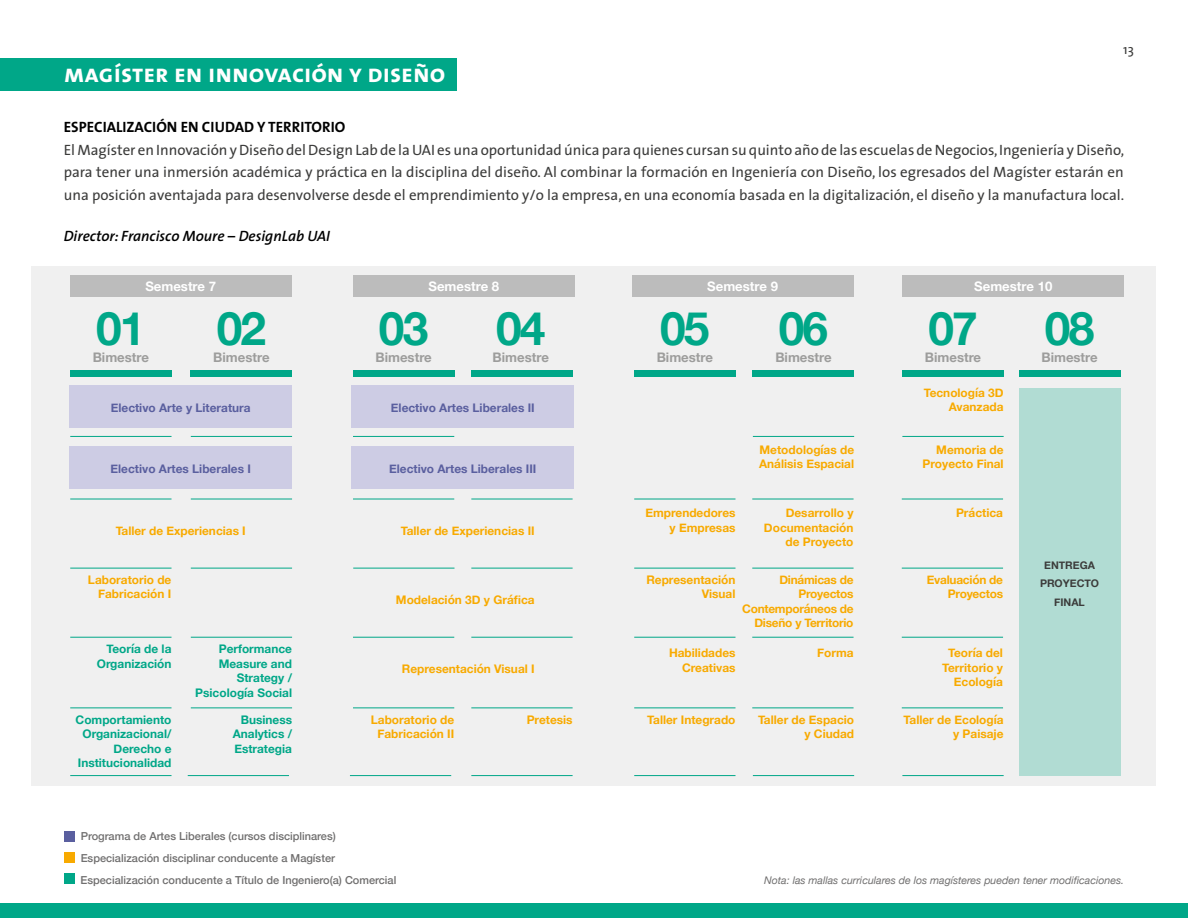
<style>
.page{position:relative;width:1188px;height:918px;background:#fff}
.page>*{position:absolute;margin:0;border:0;box-sizing:border-box;transform-origin:0 0}
.t1{font:700 46.05px "Helvetica Neue";letter-spacing:-.04em;color:#00a788}
.t2{font:25.5px "The Sans Bold Caps";color:#fff}
.t3{font:15px/22.5px "The Sans";color:#3c3c3b;text-align:justify}
.t4{font:italic 600 15px "The Sans";color:#000}
.t5{font:700 15px "The Sans";color:#000}
.t6{font:13.5px "The Sans";color:#3c3c3b}
.t7{font:700 13.2px "Helvetica Neue";color:#9d9d9c}
.t8{font:700 13.2px "Helvetica Neue";color:#fff}
.t9{font:700 11.85px/14.5px "Helvetica Neue";color:#f8aa00;text-align:right}
.t10{font:700 11.85px/14.5px "Helvetica Neue";color:#00a788;text-align:right}
.t11{font:700 11.85px "Helvetica Neue";color:#5a5f9f}
.t12{font:700 11.85px/14.5px "Helvetica Neue";letter-spacing:-.02em;color:#f8aa00;text-align:right}
.t13{font:500 10.95px "Helvetica Neue";color:#706f6f}
.t14{font:italic 10.65px "Helvetica Neue";color:#706f6f}
.t15{font:700 10.5px/18.5px "Helvetica Neue";color:#3c3c3b;text-align:center}
</style>
<div class="page">
<div style="left:32px;top:266px;width:1124px;height:519px;background:#f0f0f0"></div>
<div style="left:0;top:58px;width:457px;height:33px;background:#00a788"></div>
<div style="left:0;top:904px;width:1188px;height:14px;background:#00a788"></div>
<div style="left:64px;top:831px;width:11px;height:11px;background:#5a5f9f"></div>
<div style="left:64px;top:873px;width:11px;height:11px;background:#00a788"></div>
<div style="left:64px;top:852px;width:11px;height:11px;background:#f8aa00"></div>
<div style="left:70px;top:385px;width:222px;height:43px;background:#cdcce4"></div>
<div style="left:70px;top:446px;width:222px;height:43px;background:#cdcce4"></div>
<div style="left:352px;top:385px;width:222px;height:43px;background:#cdcce4"></div>
<div style="left:352px;top:446px;width:222px;height:43px;background:#cdcce4"></div>
<hr style="left:471px;top:637px;width:102px;height:1px;background:#00a788">
<hr style="left:471px;top:707px;width:102px;height:1px;background:#00a788">
<hr style="left:191px;top:637px;width:101px;height:1px;background:#00a788">
<hr style="left:191px;top:707px;width:101px;height:1px;background:#00a788">
<hr style="left:70px;top:637px;width:102px;height:1px;background:#00a788">
<hr style="left:70px;top:707px;width:102px;height:1px;background:#00a788">
<hr style="left:70px;top:775px;width:102px;height:1px;background:#00a788">
<hr style="left:353px;top:637px;width:101px;height:1px;background:#00a788">
<hr style="left:353px;top:707px;width:101px;height:1px;background:#00a788">
<hr style="left:191px;top:568px;width:101px;height:1px;background:#00a788">
<hr style="left:353px;top:568px;width:102px;height:1px;background:#00a788">
<hr style="left:70px;top:568px;width:102px;height:1px;background:#00a788">
<hr style="left:471px;top:568px;width:102px;height:1px;background:#00a788">
<hr style="left:70px;top:499px;width:102px;height:1px;background:#00a788">
<hr style="left:70px;top:436px;width:102px;height:1px;background:#00a788">
<hr style="left:191px;top:499px;width:101px;height:1px;background:#00a788">
<hr style="left:191px;top:436px;width:101px;height:1px;background:#00a788">
<hr style="left:471px;top:499px;width:102px;height:1px;background:#00a788">
<hr style="left:753px;top:436px;width:101px;height:1px;background:#00a788">
<hr style="left:902px;top:436px;width:102px;height:1px;background:#00a788">
<hr style="left:353px;top:499px;width:101px;height:1px;background:#00a788">
<hr style="left:353px;top:436px;width:101px;height:1px;background:#00a788">
<hr style="left:188px;top:775px;width:101px;height:1px;background:#00a788">
<hr style="left:350px;top:775px;width:101px;height:1px;background:#00a788">
<hr style="left:471px;top:775px;width:102px;height:1px;background:#00a788">
<hr style="left:634px;top:775px;width:102px;height:1px;background:#00a788">
<hr style="left:753px;top:775px;width:101px;height:1px;background:#00a788">
<hr style="left:902px;top:775px;width:102px;height:1px;background:#00a788">
<div style="left:70px;top:370px;width:102px;height:7px;background:#00a788"></div>
<div style="left:191px;top:370px;width:101px;height:7px;background:#00a788"></div>
<div style="left:353px;top:370px;width:101px;height:7px;background:#00a788"></div>
<div style="left:471px;top:370px;width:102px;height:7px;background:#00a788"></div>
<div style="left:634px;top:370px;width:102px;height:7px;background:#00a788"></div>
<div style="left:752px;top:370px;width:102px;height:7px;background:#00a788"></div>
<div style="left:902px;top:370px;width:102px;height:7px;background:#00a788"></div>
<div style="left:1019px;top:370px;width:101px;height:7px;background:#00a788"></div>
<div style="left:70px;top:275px;width:222px;height:22px;background:#bcbcbc"></div>
<div style="left:353px;top:275px;width:222px;height:22px;background:#bcbcbc"></div>
<div style="left:632px;top:275px;width:222px;height:22px;background:#bcbcbc"></div>
<div style="left:902px;top:275px;width:222px;height:22px;background:#bcbcbc"></div>
<hr style="left:752px;top:499px;width:102px;height:1px;background:#00a788">
<hr style="left:902px;top:499px;width:101px;height:1px;background:#00a788">
<hr style="left:752px;top:568px;width:102px;height:1px;background:#00a788">
<hr style="left:902px;top:568px;width:101px;height:1px;background:#00a788">
<hr style="left:752px;top:707px;width:102px;height:1px;background:#00a788">
<hr style="left:902px;top:707px;width:101px;height:1px;background:#00a788">
<hr style="left:752px;top:637px;width:102px;height:1px;background:#00a788">
<hr style="left:902px;top:637px;width:101px;height:1px;background:#00a788">
<hr style="left:634px;top:637px;width:102px;height:1px;background:#00a788">
<hr style="left:634px;top:568px;width:102px;height:1px;background:#00a788">
<hr style="left:634px;top:707px;width:102px;height:1px;background:#00a788">
<hr style="left:634px;top:499px;width:102px;height:1px;background:#00a788">
<div style="left:1019px;top:388px;width:101px;height:388px;background:#b1dcd3"></div>
<h2 class="t2" style="left:64px;top:52px;width:383px">magíster en innovación y diseño</h2>
<p class="t6" style="left:1123px;top:38px;width:12px">13</p>
<p class="t5" style="left:64px;top:115px;width:283px">ESPECIALIZACIÓN EN CIUDAD Y TERRITORIO</p>
<p class="t3" style="left:64px;top:138px;width:1062px">El Magíster en Innovación y Diseño del Design Lab de la UAI es una oportunidad única para quienes cursan su quinto año de las escuelas de Negocios, Ingeniería y Diseño, para tener una inmersión académica y práctica en la disciplina del diseño. Al combinar la formación en Ingeniería con Diseño, los egresados del Magíster estarán en una posición aventajada para desenvolverse desde el emprendimiento y/o la empresa, en una economía basada en la digitalización, el diseño y la manufactura local.</p>
<p class="t4" style="left:64px;top:223px;width:268px">Director: Francisco Moure – DesignLab UAI</p>
<p class="t8" style="left:145px;top:276px;width:72px">Semestre 7</p>
<p class="t8" style="left:429px;top:276px;width:72px">Semestre 8</p>
<p class="t8" style="left:707px;top:276px;width:72px">Semestre 9</p>
<p class="t8" style="left:974px;top:276px;width:80px">Semestre 10</p>
<h1 class="t1" style="left:96px;top:292px;width:51px">01</h1>
<h1 class="t1" style="left:217px;top:292px;width:51px">02</h1>
<h1 class="t1" style="left:379px;top:292px;width:51px">03</h1>
<h1 class="t1" style="left:496px;top:292px;width:51px">04</h1>
<h1 class="t1" style="left:660px;top:292px;width:51px">05</h1>
<h1 class="t1" style="left:779px;top:292px;width:51px">06</h1>
<h1 class="t1" style="left:928px;top:292px;width:51px">07</h1>
<h1 class="t1" style="left:1045px;top:292px;width:51px">08</h1>
<p class="t7" style="left:93px;top:347px;width:58px">Bimestre</p>
<p class="t7" style="left:213px;top:347px;width:58px">Bimestre</p>
<p class="t7" style="left:375px;top:347px;width:58px">Bimestre</p>
<p class="t7" style="left:493px;top:347px;width:58px">Bimestre</p>
<p class="t7" style="left:657px;top:347px;width:58px">Bimestre</p>
<p class="t7" style="left:775px;top:347px;width:58px">Bimestre</p>
<p class="t7" style="left:925px;top:347px;width:58px">Bimestre</p>
<p class="t7" style="left:1041px;top:347px;width:58px">Bimestre</p>
<p class="t11" style="left:111px;top:399px;width:141px">Electivo Arte y Literatura</p>
<p class="t11" style="left:111px;top:460px;width:142px">Electivo Artes Liberales I</p>
<p class="t11" style="left:391px;top:399px;width:145px">Electivo Artes Liberales II</p>
<p class="t11" style="left:389px;top:460px;width:149px">Electivo Artes Liberales III</p>
<p class="t9" style="left:116px;top:524px;width:132px">Taller de Experiencias I</p>
<p class="t9" style="left:401px;top:524px;width:135px">Taller de Experiencias II</p>
<p class="t9" style="left:88px;top:572px;width:85px">Laboratorio de<br>Fabricación I</p>
<p class="t9" style="left:396px;top:593px;width:140px">Modelación 3D y Gráfica</p>
<p class="t9" style="left:924px;top:386px;width:81px">Tecnología 3D<br>Avanzada</p>
<p class="t9" style="left:645px;top:506px;width:92px">Emprendedores y Empresas</p>
<p class="t9" style="left:759px;top:443px;width:96px;text-align:left">Metodologías de<br>Análisis Espacial</p>
<p class="t9" style="left:923px;top:443px;width:83px">Memoria de<br>Proyecto Final</p>
<p class="t9" style="left:764px;top:506px;width:91px">Desarrollo y<br>Documentación de Proyecto</p>
<p class="t9" style="left:956px;top:506px;width:48px">Práctica</p>
<p class="t12" style="left:742px;top:572px;width:113px">Dinámicas de<br>Proyectos<br>Contemporáneos de<br>Diseño y Territorio</p>
<p class="t12" style="left:927px;top:572px;width:78px">Evaluación de<br>Proyectos</p>
<p class="t9" style="left:646px;top:572px;width:91px">Representación<br>Visual</p>
<p class="t10" style="left:97px;top:642px;width:76px">Teoría de la<br>Organización</p>
<p class="t10" style="left:76px;top:712px;width:97px">Comportamiento<br>Organizacional/<br>Derecho e<br>Institucionalidad</p>
<p class="t10" style="left:195px;top:642px;width:98px">Performance<br>Measure and<br>Strategy /<br>Psicología Social</p>
<p class="t10" style="left:233px;top:712px;width:61px;text-align:justify;text-indent:8px">Business Analytics / Estrategia</p>
<p class="t9" style="left:402px;top:662px;width:134px">Representación Visual I</p>
<p class="t9" style="left:669px;top:646px;width:68px">Habilidades<br>Creativas</p>
<p class="t9" style="left:817px;top:646px;width:38px">Forma</p>
<p class="t9" style="left:942px;top:646px;width:62px">Teoría del<br>Territorio y<br>Ecología</p>
<p class="t9" style="left:371px;top:712px;width:85px;text-align:center">Laboratorio de<br>Fabricación II</p>
<p class="t9" style="left:527px;top:712px;width:47px">Pretesis</p>
<p class="t9" style="left:647px;top:712px;width:90px">Taller Integrado</p>
<p class="t9" style="left:758px;top:712px;width:98px">Taller de Espacio y Ciudad</p>
<p class="t9" style="left:904px;top:712px;width:102px">Taller de Ecología y Paisaje</p>
<p class="t15" style="left:1040px;top:556px;width:61px">ENTREGA<br>PROYECTO<br>FINAL</p>
<p class="t13" style="left:81px;top:827px;width:257px">Programa de Artes Liberales (cursos disciplinares)</p>
<p class="t13" style="left:80px;top:871px;width:317px">Especialización conducente a Título de Ingeniero(a) Comercial</p>
<p class="t13" style="left:81px;top:849px;width:256px">Especialización disciplinar conducente a Magíster</p>
<p class="t14" style="left:764px;top:873px;width:361px">Nota: las mallas curriculares de los magísteres pueden tener modificaciones.</p>
</div>
